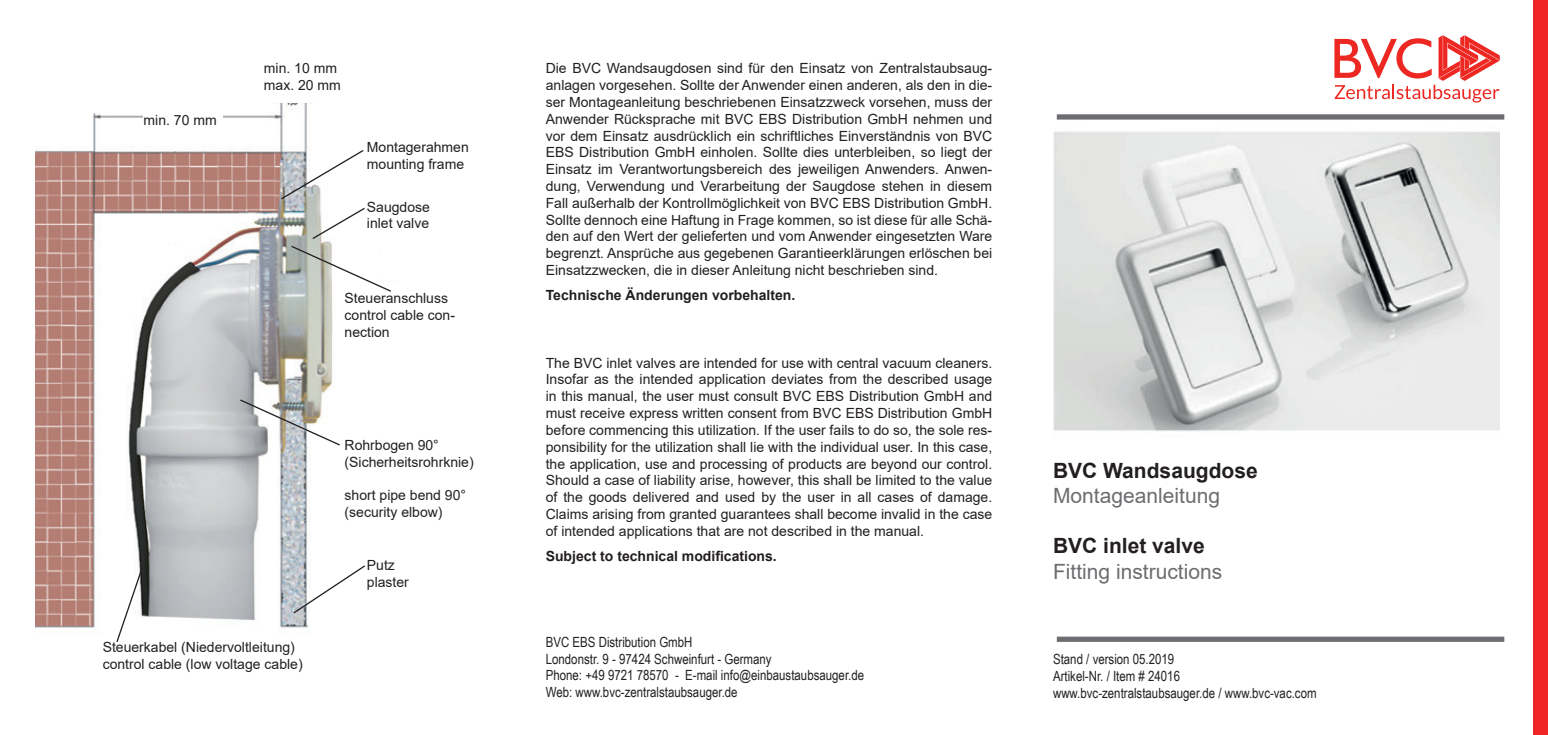
<style>
.page{position:relative;width:1548px;height:735px;background:#fff}
.page>*{position:absolute;margin:0;border:0;box-sizing:border-box;transform-origin:0 0}
.t1{font:21px "Arial";color:#6c6d70}
.t2{font:700 21px "Arial";color:#231f20}
.t3{font:14px/16.8px "Arial";color:#231f20}
.t4{font:14px/16.8px "Arial Narrow";color:#231f20}
.t5{font:700 14px "Arial";color:#231f20}
</style>
<div class="page">
<img style="left:1053px;top:131px;width:446px;height:300px">
<img style="left:36px;top:103px;width:297px;height:525px">
<svg style="left:1334px;top:35px;width:166px;height:67px"></svg>
<div style="left:1533px;top:0;width:15px;height:734px;background:#ee2726"></div>
<div style="left:1057px;top:114px;width:447px;height:5px;background:#6c6d70"></div>
<div style="left:1057px;top:636px;width:447px;height:5px;background:#6c6d70"></div>
<div style="left:144px;top:112px;width:79px;height:16px;background:#fff"></div>
<svg style="left:115px;top:565px;width:29px;height:77px"></svg>
<svg style="left:239px;top:398px;width:101px;height:48px"></svg>
<svg style="left:279px;top:149px;width:85px;height:51px"></svg>
<svg style="left:292px;top:563px;width:73px;height:51px"></svg>
<svg style="left:290px;top:206px;width:101px;height:87px"></svg>
<p class="t3" style="left:144px;top:112px;width:75px">min. 70 mm</p>
<p class="t3" style="left:264px;top:60px;width:79px">min. 10 mm max. 20 mm</p>
<p class="t3" style="left:367px;top:138px;width:103px">Montagerahmen mounting frame</p>
<p class="t3" style="left:367px;top:198px;width:65px">Saugdose inlet valve</p>
<p class="t3" style="left:345px;top:290px;width:112px">Steueranschluss control cable con&shy;nection</p>
<p class="t3" style="left:345px;top:436px;width:131px">Rohrbogen 90° (Sicherheitsrohrknie)</p>
<p class="t3" style="left:345px;top:486px;width:123px">short pipe bend 90° (security elbow)</p>
<p class="t3" style="left:367px;top:556px;width:44px">Putz plaster</p>
<p class="t3" style="left:103px;top:638px;width:201px">Steuerkabel (Niedervoltleitung) control cable (low voltage cable)</p>
<p class="t3" style="left:546px;top:60px;width:448px;text-align:justify">Die BVC Wandsaugdosen sind für den Einsatz von Zentralstaubsaug&shy;anlagen vorgesehen. Sollte der Anwender einen anderen, als den in die&shy;ser Montageanleitung beschriebenen Einsatzzweck vorsehen, muss der Anwender Rücksprache mit BVC EBS Distribution GmbH nehmen und vor dem Einsatz ausdrücklich ein schriftliches Einverständnis von BVC EBS Distribution GmbH einholen. Sollte dies unterbleiben, so liegt der Einsatz im Verantwortungsbereich des jeweiligen Anwenders. Anwen&shy;dung, Verwendung und Verarbeitung der Saugdose stehen in diesem Fall außerhalb der Kontrollmöglichkeit von BVC EBS Distribution GmbH.<br>Sollte dennoch eine Haftung in Frage kommen, so ist diese für alle Schä&shy;den auf den Wert der gelieferten und vom Anwender eingesetzten Ware begrenzt. Ansprüche aus gegebenen Garantieerklärungen erlöschen bei Einsatzzwecken, die in dieser Anleitung nicht beschrieben sind.</p>
<p class="t5" style="left:546px;top:285px;width:251px">Technische Änderungen vorbehalten.</p>
<p class="t3" style="left:546px;top:354px;width:448px;text-align:justify">The BVC inlet valves are intended for use with central vacuum cleaners.<br>Insofar as the intended application deviates from the described usage in this manual, the user must consult BVC EBS Distribution GmbH and must receive express written consent from BVC EBS Distribution GmbH before commencing this utilization. If the user fails to do so, the sole res&shy;ponsibility for the utilization shall lie with the individual user. In this case, the application, use and processing of products are beyond our control.<br>Should a case of liability arise, however, this shall be limited to the value of the goods delivered and used by the user in all cases of damage.<br>Claims arising from granted guarantees shall become invalid in the case of intended applications that are not described in the manual.</p>
<p class="t5" style="left:546px;top:546px;width:233px">Subject to technical modifications.</p>
<p class="t4" style="left:546px;top:632px;width:320px">BVC EBS Distribution GmbH<br>Londonstr. 9 - 97424 Schweinfurt - Germany<br>Phone: +49 9721 78570 - E-mail info@einbaustaubsauger.de Web: www.bvc-zentralstaubsauger.de</p>
<h1 class="t2" style="left:1053px;top:455px;width:206px">BVC Wandsaugdose</h1>
<h1 class="t1" style="left:1053px;top:481px;width:168px">Montageanleitung</h1>
<h1 class="t2" style="left:1053px;top:531px;width:153px">BVC inlet valve</h1>
<h1 class="t1" style="left:1053px;top:556px;width:171px">Fitting instructions</h1>
<p class="t4" style="left:1053px;top:649px;width:265px">Stand / version 05.2019<br>Artikel-Nr. / Item # 24016 www.bvc-zentralstaubsauger.de / www.bvc-vac.com</p>
</div>
